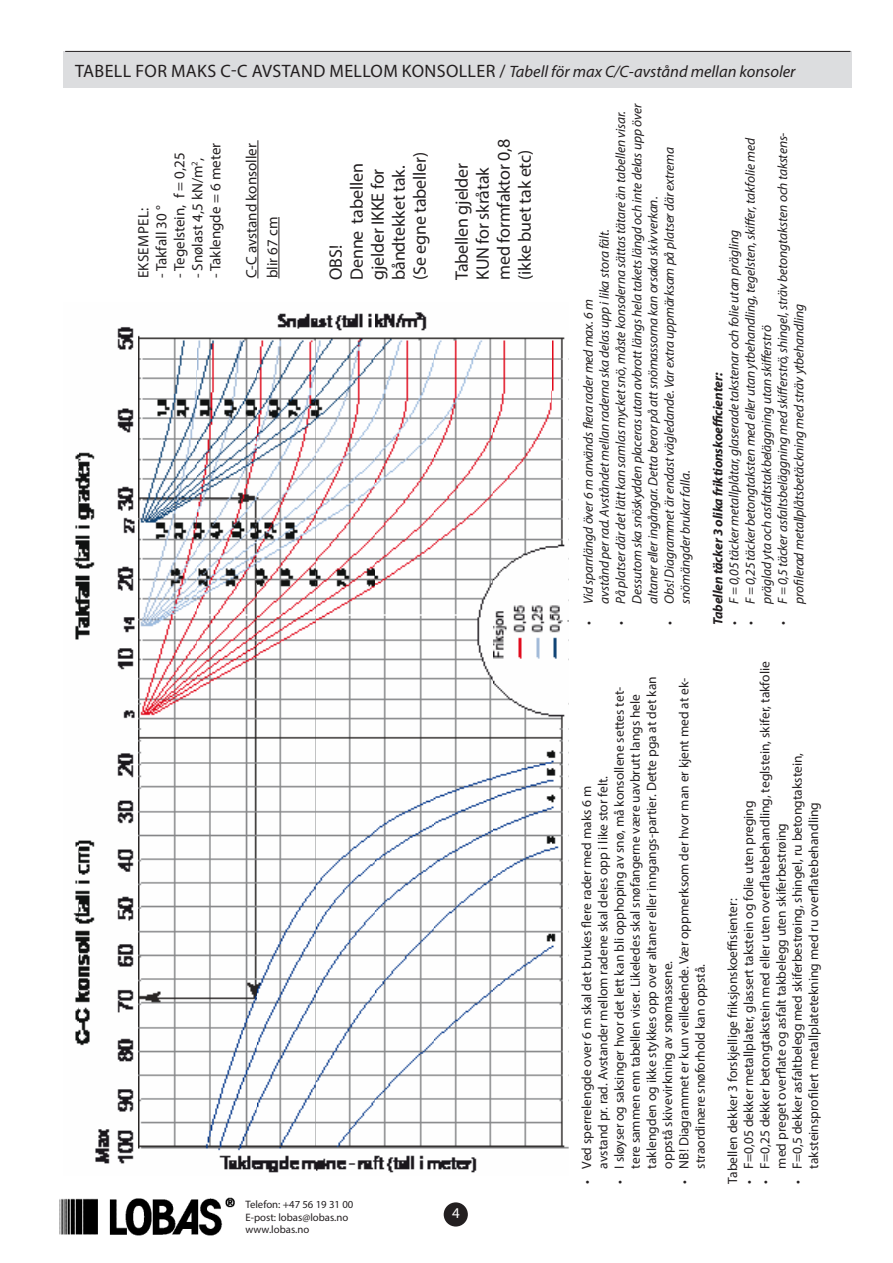
<style>
.page{position:relative;width:893px;height:1263px;background:#fff}
.page>*{position:absolute;margin:0;border:0;box-sizing:border-box;transform-origin:0 0}
.t1{font:18px/21px "Myriad Pro";letter-spacing:-.01em;color:#231f20}
.t2{font:18px "Myriad Pro";letter-spacing:.02em;color:#231f20}
.t3{font:15px/21px "Myriad Pro";color:#231f20}
.t4{font:15px "Myriad Pro";letter-spacing:.02em;color:#231f20}
.t5{font:15px "Myriad Pro";color:#fff}
.t6{font:13.5px/16.2px "Myriad Pro";color:#231f20}
.t7{font:italic 13.5px/16.2px "Myriad Pro";letter-spacing:-.01em;color:#231f20}
.t8{font:italic 700 13.5px "Myriad Pro";letter-spacing:-.01em;color:#231f20}
.t9{font:10.8px/12.3px "Myriad Pro";color:#231f20}
.s1{font-style:italic;font-size:16.5px}
</style>
<div class="page">
<div style="left:444px;top:1202px;width:24px;height:24px;background:#231f20;border-radius:50%"></div>
<img style="left:59px;top:1197px;width:176px;height:39px">
<div style="left:64px;top:51px;width:788px;height:37px;background:#dcdddf"></div>
<hr style="left:65px;top:51px;width:785px;height:1px;background:#231f20">
<img style="left:73px;top:312px;width:495px;height:861px">
<hr style="left:258px;top:140px;width:1px;height:138px;background:#231f20">
<hr style="left:279px;top:217px;width:1px;height:61px;background:#231f20">
<h1 class="t2" style="left:75px;top:60px;width:722px">TABELL FOR MAKS C-C AVSTAND MELLOM KONSOLLER / <span class="s1">Tabell för max C/C-avstånd mellan konsoler</span></h1>
<p class="t3" style="left:205px;top:278px;width:137px;rotate:-90deg">- Taklengde = 6 meter</p>
<p class="t3" style="left:241px;top:278px;width:136px;rotate:-90deg">C-C avstand konsoller blir 67 cm</p>
<h1 class="t1" style="left:325px;top:280px;width:130px;rotate:-90deg">OBS!<br>Denne tabellen gjelder IKKE for båndtekket tak. (Se egne tabeller)</h1>
<p class="t3" style="left:169px;top:278px;width:128px;rotate:-90deg">- Tegelstein, f = 0,25</p>
<p class="t3" style="left:187px;top:278px;width:122px;rotate:-90deg">- Snølast 4,5 kN/m<sup>2</sup>,</p>
<p class="t4" style="left:134px;top:278px;width:72px;rotate:-90deg">EKSEMPEL:</p>
<p class="t3" style="left:151px;top:278px;width:75px;rotate:-90deg">- Takfall 30 °</p>
<h1 class="t1" style="left:451px;top:280px;width:142px;rotate:-90deg">Tabellen gjelder<br>KUN for skråtak med formfaktor 0,8 (ikke buet tak etc)</h1>
<p class="t9" style="left:245px;top:1198px;width:110px">Telefon: +47 56 19 31 00<br>E-post: lobas@lobas.no www.lobas.no</p>
<p class="t5" style="left:452px;top:1204px;width:9px">4</p>
<p class="t7" style="left:612px;top:604px;width:501px;text-indent:-21px;rotate:-90deg">• På platser där det lätt kan samlas mycket snö, måste konsolerna sättas tätare än tabellen visar.<br>Dessutom ska snöskydden placeras utan avbrott längs hela takets längd och inte delas upp över altaner eller ingångar. Detta beror på att snömassorna kan orsaka skivverkan.</p>
<p class="t7" style="left:661px;top:604px;width:459px;text-indent:-21px;rotate:-90deg">• Obs! Diagrammet är endast vägledande. Var extra uppmärksam på platser där extrema snömängder brukar falla.</p>
<p class="t7" style="left:580px;top:604px;width:376px;text-indent:-21px;rotate:-90deg">• Vid sparrlängd över 6 m används flera rader med max. 6 m<br>avstånd per rad. Avståndet mellan raderna ska delas upp i lika stora fält.</p>
<p class="t7" style="left:742px;top:604px;width:467px;text-indent:-21px;rotate:-90deg">• F = 0,25 täcker betongtaksten med eller utan ytbehandling, tegelsten, skiffer, takfolie med präglad yta och asfaltstakbeläggning utan skifferströ</p>
<p class="t7" style="left:774px;top:604px;width:473px;text-indent:-21px;rotate:-90deg">• F = 0,5 täcker asfaltsbeläggning med skifferströ, shingel, sträv betongtaksten och takstens&shy;profilerad metallplåtsbetäckning med sträv ytbehandling</p>
<p class="t7" style="left:726px;top:625px;width:396px;rotate:-90deg">• F = 0,05 täcker metallplåtar, glaserade takstenar och folie utan prägling</p>
<p class="t8" style="left:709px;top:625px;width:254px;rotate:-90deg">Tabellen täcker 3 olika friktionskoefficienter:</p>
<p class="t6" style="left:611px;top:1168px;width:493px;text-indent:-15px;rotate:-90deg">• I sløyser og saksinger hvor det lett kan bli opphoping av snø, må konsollene settes tet&shy;tere sammen enn tabellen viser. Likeledes skal snøfangerne være uavbrutt langs hele taklengden og ikke stykkes opp over altaner eller inngangs-partier. Dette pga at det kan oppstå skivevirkning av snømassene.</p>
<p class="t6" style="left:676px;top:1168px;width:492px;text-indent:-15px;rotate:-90deg">• NB! Diagrammet er kun veilledende. Vær oppmerksom der hvor man er kjent med at ek&shy;straordinære snøforhold kan oppstå.</p>
<p class="t6" style="left:578px;top:1168px;width:394px;text-indent:-15px;rotate:-90deg">• Ved sperrelengde over 6 m skal det brukes flere rader med maks 6 m avstand pr. rad. Avstander mellom radene skal deles opp i like stor felt.</p>
<p class="t6" style="left:757px;top:1168px;width:509px;text-indent:-15px;rotate:-90deg">• F=0,25 dekker betongtakstein med eller uten overflatebehandling, teglstein, skifer, takfolie med preget overflate og asfalt takbelegg uten skiferbestrøing</p>
<p class="t6" style="left:789px;top:1168px;width:417px;text-indent:-15px;rotate:-90deg">• F=0,5 dekker asfaltbelegg med skiferbestrøing, shingel, ru betongtakstein, taksteinsprofilert metallplatetekning med ru overflatebehandling</p>
<p class="t6" style="left:740px;top:1183px;width:384px;rotate:-90deg">• F=0,05 dekker metallplater, glassert takstein og folie uten preging</p>
<p class="t6" style="left:724px;top:1183px;width:286px;rotate:-90deg">Tabellen dekker 3 forskjellige friksjonskoeffisienter:</p>
</div>
